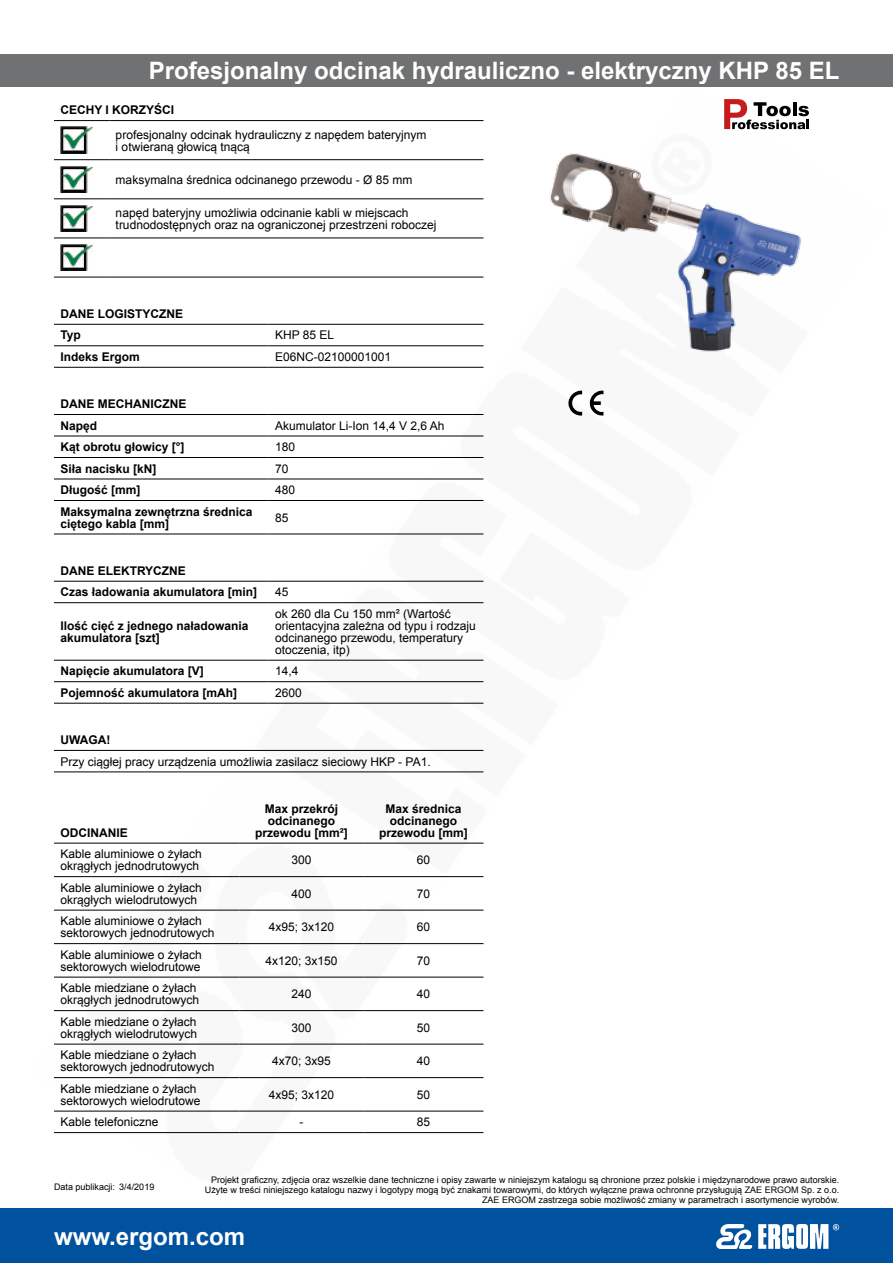
<style>
.page{position:relative;width:893px;height:1263px;background:#fff}
.page>*{position:absolute;margin:0;border:0;box-sizing:border-box;transform-origin:0 0}
.produkt-nazwa{font:700 24px "Arial";color:#fff}
.opis-body{font:12px/12px "Arial";color:#000}
.opis-body-bold{font:700 12px/12px "Arial";color:#000}
.opis-body-srodek{font:12px "Arial";color:#000}
.opis-body-srodek-bol{font:700 12px/12px "Arial";color:#000;text-align:center}
.t1{font:9px/9.8px "Arial";color:#000;text-align:right}
</style>
<div class="page">
<div style="left:0;top:1209px;width:893px;height:54px;background:#00519e"></div>
<svg style="left:716px;top:1224px;width:123px;height:25px"></svg>
<div style="left:0;top:54px;width:893px;height:32px;background:#707172"></div>
<hr style="left:54px;top:1132px;width:186px;height:1px;background:#000">
<svg style="left:774px;top:102px;width:35px;height:27px"></svg>
<img style="left:30px;top:86px;width:744px;height:1026px">
<img style="left:115px;top:142px;width:659px;height:992px">
<img style="left:200px;top:199px;width:601px;height:935px">
<p class="produkt-nazwa" style="left:149px;top:54px;width:692px">Profesjonalny odcinak hydrauliczno - elektryczny KHP 85 EL</p>
<p class="opis-body-bold" style="left:60px;top:104px;width:115px">CECHY I KORZYŚCI</p>
<p class="opis-body" style="left:116px;top:128px;width:312px">profesjonalny odcinak hydrauliczny z napędem bateryjnym i otwieraną głowicą tnącą</p>
<p class="opis-body" style="left:116px;top:174px;width:298px">maksymalna średnica odcinanego przewodu - Ø 85 mm</p>
<p class="opis-body" style="left:116px;top:207px;width:322px">napęd bateryjny umożliwia odcinanie kabli w miejscach trudnodostępnych oraz na ograniczonej przestrzeni roboczej</p>
<p class="opis-body-bold" style="left:60px;top:308px;width:124px">DANE LOGISTYCZNE</p>
<p class="opis-body-bold" style="left:60px;top:330px;width:22px">Typ</p>
<p class="opis-body" style="left:275px;top:329px;width:61px">KHP 85 EL</p>
<p class="opis-body-bold" style="left:60px;top:351px;width:81px">Indeks Ergom</p>
<p class="opis-body" style="left:275px;top:351px;width:118px">E06NC-02100001001</p>
<p class="opis-body-bold" style="left:60px;top:398px;width:127px">DANE MECHANICZNE</p>
<p class="opis-body-bold" style="left:60px;top:420px;width:38px">Napęd</p>
<p class="opis-body" style="left:275px;top:419px;width:171px">Akumulator Li-Ion 14,4 V 2,6 Ah</p>
<p class="opis-body-bold" style="left:60px;top:441px;width:126px">Kąt obrotu głowicy [°]</p>
<p class="opis-body" style="left:275px;top:441px;width:22px">180</p>
<p class="opis-body-bold" style="left:60px;top:463px;width:98px">Siła nacisku [kN]</p>
<p class="opis-body" style="left:275px;top:462px;width:15px">70</p>
<p class="opis-body-bold" style="left:60px;top:484px;width:82px">Długość [mm]</p>
<p class="opis-body" style="left:275px;top:484px;width:22px">480</p>
<p class="opis-body-bold" style="left:60px;top:506px;width:194px">Maksymalna zewnętrzna średnica ciętego kabla [mm]</p>
<p class="opis-body" style="left:275px;top:511px;width:15px">85</p>
<p class="opis-body-bold" style="left:60px;top:565px;width:127px">DANE ELEKTRYCZNE</p>
<p class="opis-body-bold" style="left:60px;top:586px;width:198px">Czas ładowania akumulatora [min]</p>
<p class="opis-body" style="left:275px;top:586px;width:15px">45</p>
<p class="opis-body-bold" style="left:60px;top:620px;width:190px">Ilość cięć z jednego naładowania akumulatora [szt]</p>
<p class="opis-body" style="left:275px;top:608px;width:202px">ok 260 dla Cu 150 mm² (Wartość orientacyjna zależna od typu i rodzaju odcinanego przewodu, temperatury otoczenia, itp)</p>
<p class="opis-body-bold" style="left:60px;top:665px;width:145px">Napięcie akumulatora [V]</p>
<p class="opis-body" style="left:275px;top:665px;width:25px">14,4</p>
<p class="opis-body-bold" style="left:60px;top:687px;width:178px">Pojemność akumulatora [mAh]</p>
<p class="opis-body" style="left:275px;top:687px;width:28px">2600</p>
<p class="opis-body-bold" style="left:60px;top:734px;width:51px">UWAGA!</p>
<p class="opis-body" style="left:60px;top:755px;width:372px">Przy ciągłej pracy urządzenia umożliwia zasilacz sieciowy HKP - PA1.</p>
<p class="opis-body-bold" style="left:60px;top:827px;width:69px">ODCINANIE</p>
<p class="opis-body-srodek-bol" style="left:255px;top:803px;width:94px">Max przekrój odcinanego przewodu [mm²]</p>
<p class="opis-body-srodek-bol" style="left:379px;top:803px;width:90px">Max średnica odcinanego przewodu [mm]</p>
<p class="opis-body" style="left:60px;top:848px;width:143px">Kable aluminiowe o żyłach okrągłych jednodrutowych</p>
<p class="opis-body-srodek" style="left:291px;top:852px;width:22px">300</p>
<p class="opis-body-srodek" style="left:417px;top:852px;width:15px">60</p>
<p class="opis-body" style="left:60px;top:882px;width:143px">Kable aluminiowe o żyłach okrągłych wielodrutowych</p>
<p class="opis-body-srodek" style="left:291px;top:886px;width:22px">400</p>
<p class="opis-body-srodek" style="left:417px;top:886px;width:15px">70</p>
<p class="opis-body" style="left:60px;top:915px;width:156px">Kable aluminiowe o żyłach sektorowych jednodrutowych</p>
<p class="opis-body-srodek" style="left:269px;top:919px;width:67px">4x95; 3x120</p>
<p class="opis-body-srodek" style="left:417px;top:919px;width:15px">60</p>
<p class="opis-body" style="left:60px;top:949px;width:143px">Kable aluminiowe o żyłach sektorowych wielodrutowe</p>
<p class="opis-body-srodek" style="left:265px;top:953px;width:74px">4x120; 3x150</p>
<p class="opis-body-srodek" style="left:417px;top:953px;width:15px">70</p>
<p class="opis-body" style="left:60px;top:982px;width:140px">Kable miedziane o żyłach okrągłych jednodrutowych</p>
<p class="opis-body-srodek" style="left:291px;top:986px;width:22px">240</p>
<p class="opis-body-srodek" style="left:417px;top:986px;width:15px">40</p>
<p class="opis-body" style="left:60px;top:1016px;width:138px">Kable miedziane o żyłach okrągłych wielodrutowych</p>
<p class="opis-body-srodek" style="left:291px;top:1020px;width:22px">300</p>
<p class="opis-body-srodek" style="left:417px;top:1020px;width:15px">50</p>
<p class="opis-body" style="left:60px;top:1049px;width:156px">Kable miedziane o żyłach sektorowych jednodrutowych</p>
<p class="opis-body-srodek" style="left:272px;top:1053px;width:60px">4x70; 3x95</p>
<p class="opis-body-srodek" style="left:417px;top:1053px;width:15px">40</p>
<p class="opis-body" style="left:60px;top:1082px;width:142px">Kable miedziane o żyłach sektorowych wielodrutowe</p>
<p class="opis-body-srodek" style="left:269px;top:1087px;width:67px">4x95; 3x120</p>
<p class="opis-body-srodek" style="left:417px;top:1087px;width:15px">50</p>
<p class="opis-body" style="left:60px;top:1116px;width:100px">Kable telefoniczne</p>
<p class="opis-body-srodek" style="left:299px;top:1114px;width:5px">-</p>
<p class="opis-body-srodek" style="left:417px;top:1114px;width:15px">85</p>
<p class="t1" style="left:54px;top:1182px;width:102px">Data publikacji: 3/4/2019</p>
<p class="t1" style="left:205px;top:1175px;width:636px">Projekt graficzny, zdjęcia oraz wszelkie dane techniczne i opisy zawarte w niniejszym katalogu są chronione przez polskie i międzynarodowe prawo autorskie.<br>Użyte w treści niniejszego katalogu nazwy i logotypy mogą być znakami towarowymi, do których wyłączne prawa ochronne przysługują ZAE ERGOM Sp. z o.o.<br>ZAE ERGOM zastrzega sobie możliwość zmiany w parametrach i asortymencie wyrobów.</p>
<h1 class="produkt-nazwa" style="left:54px;top:1220px;width:193px">www.ergom.com</h1>
</div>
